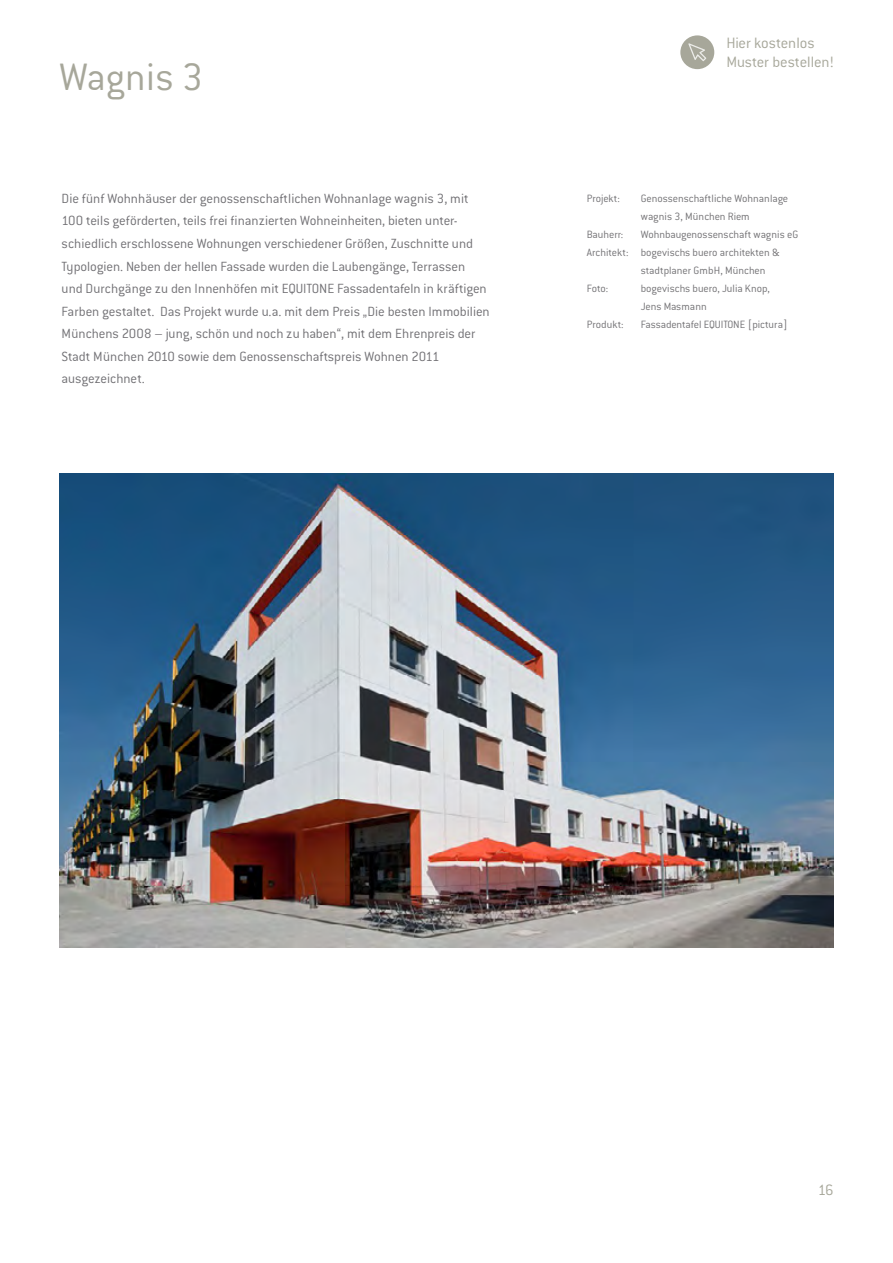
<style>
.page{position:relative;width:893px;height:1263px;background:#fff}
.page>*{position:absolute;margin:0;border:0;box-sizing:border-box;transform-origin:0 0}
.t1{font:300 42px "Conduit ITC Std";letter-spacing:.01em;color:#a7a79a}
.t2{font:300 16.5px/19.5px "Conduit ITC Std";letter-spacing:-.01em;color:#a7a79a}
.t3{font:300 14.7px/22.5px "Conduit ITC Std";letter-spacing:-.005em;color:#717074}
.t4{font:300 11.7px/18px "Conduit ITC Std";letter-spacing:-.005em;color:#727174}
</style>
<div class="page">
<img style="left:60px;top:473px;width:773px;height:474px">
<div style="left:680px;top:35px;width:34px;height:34px;background:#a7a79a;border-radius:50%"></div>
<svg style="left:688px;top:43px;width:18px;height:18px"></svg>
<h1 class="t1" style="left:60px;top:52px;width:145px">Wagnis 3</h1>
<p class="t3" style="left:62px;top:187px;width:430px">Die fünf Wohnhäuser der genossenschaftlichen Wohnanlage wagnis 3, mit 100 teils geförderten, teils frei finanzierten Wohneinheiten, bieten unter&shy;schiedlich erschlossene Wohnungen verschiedener Größen, Zuschnitte und Typologien. Neben der hellen Fassade wurden die Laubengänge, Terrassen und Durchgänge zu den Innenhöfen mit EQUITONE Fassadentafeln in kräftigen Farben gestaltet. Das Projekt wurde u.a. mit dem Preis „Die besten Immobilien Münchens 2008 – jung, schön und noch zu haben“, mit dem Ehrenpreis der Stadt München 2010 sowie dem Genossenschaftspreis Wohnen 2011 ausgezeichnet.</p>
<p class="t2" style="left:726px;top:32px;width:109px">Hier kostenlos<br>Muster bestellen!</p>
<p class="t4" style="left:587px;top:189px;width:34px">Projekt:</p>
<p class="t4" style="left:641px;top:189px;width:149px">Genossenschaftliche Wohnanlage wagnis 3, München Riem</p>
<p class="t4" style="left:587px;top:225px;width:38px">Bauherr:</p>
<p class="t4" style="left:641px;top:225px;width:159px">Wohnbaugenossenschaft wagnis eG</p>
<p class="t4" style="left:587px;top:243px;width:194px">Architekt: bogevischs buero architekten &amp;</p>
<p class="t4" style="left:641px;top:261px;width:126px">stadtplaner GmbH, München</p>
<p class="t4" style="left:587px;top:279px;width:23px">Foto:</p>
<p class="t4" style="left:641px;top:279px;width:131px">bogevischs buero, Julia Knop,<br>Jens Masmann</p>
<p class="t4" style="left:587px;top:315px;width:38px">Produkt:</p>
<p class="t4" style="left:641px;top:315px;width:148px">Fassadentafel EQUITONE [pictura]</p>
<p class="t2" style="left:818px;top:1180px;width:17px">16</p>
</div>
